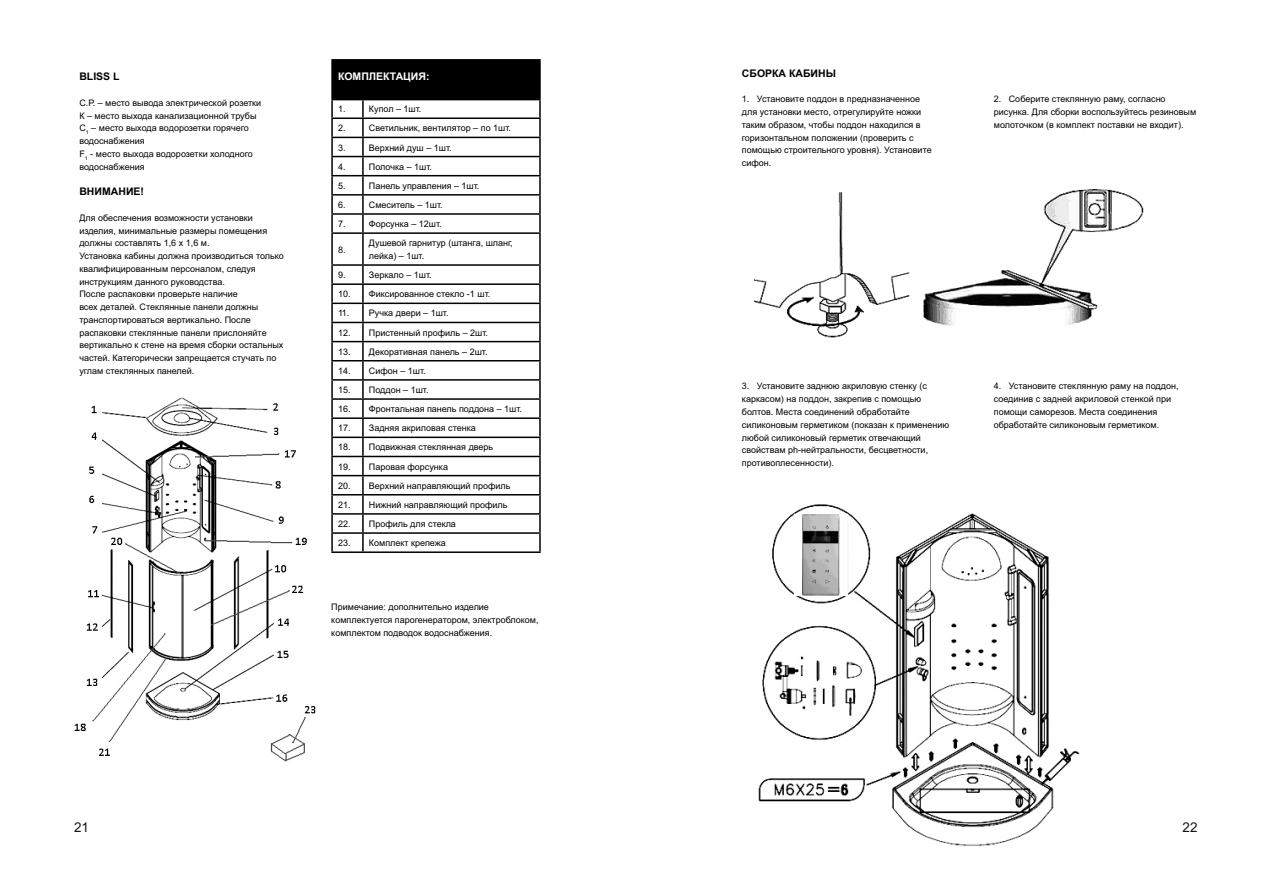
<style>
.page{position:relative;width:1263px;height:893px;background:#fff}
.page>*{position:absolute;margin:0;border:0;box-sizing:border-box;transform-origin:0 0}
.t1{font:13.5px "Arial";color:#151616}
.t2{font:700 10.5px "Arial";color:#000}
.t3{font:700 10.5px "Arial";color:#fff}
.t4{font:9px/12.8px "Arial";color:#000}
</style>
<div class="page">
<img style="left:74px;top:397px;width:242px;height:365px">
<div style="left:332px;top:60px;width:208px;height:40px;background:#000"></div>
<hr style="left:331px;top:59px;width:32px;height:2px;background:#000">
<hr style="left:331px;top:61px;width:2px;height:38px;background:#000">
<hr style="left:363px;top:59px;width:178px;height:2px;background:#000">
<hr style="left:539px;top:61px;width:2px;height:38px;background:#000">
<hr style="left:331px;top:99px;width:32px;height:1px;background:#000">
<hr style="left:363px;top:99px;width:178px;height:1px;background:#000">
<hr style="left:331px;top:117px;width:32px;height:2px;background:#000">
<hr style="left:363px;top:117px;width:178px;height:2px;background:#000">
<hr style="left:331px;top:137px;width:32px;height:1px;background:#000">
<hr style="left:363px;top:137px;width:178px;height:1px;background:#000">
<hr style="left:331px;top:156px;width:32px;height:1px;background:#000">
<hr style="left:363px;top:156px;width:178px;height:1px;background:#000">
<hr style="left:331px;top:175px;width:32px;height:1px;background:#000">
<hr style="left:363px;top:175px;width:178px;height:1px;background:#000">
<hr style="left:331px;top:194px;width:32px;height:1px;background:#000">
<hr style="left:363px;top:194px;width:178px;height:1px;background:#000">
<hr style="left:331px;top:213px;width:32px;height:2px;background:#000">
<svg style="left:331px;top:100px;width:2px;height:132px"></svg>
<hr style="left:363px;top:213px;width:178px;height:2px;background:#000">
<svg style="left:362px;top:100px;width:2px;height:132px"></svg>
<svg style="left:539px;top:100px;width:2px;height:132px"></svg>
<hr style="left:331px;top:232px;width:32px;height:2px;background:#000">
<hr style="left:331px;top:234px;width:2px;height:30px;background:#000">
<hr style="left:363px;top:232px;width:178px;height:2px;background:#000">
<hr style="left:362px;top:234px;width:2px;height:30px;background:#000">
<hr style="left:539px;top:234px;width:2px;height:30px;background:#000">
<hr style="left:331px;top:264px;width:32px;height:2px;background:#000">
<hr style="left:363px;top:264px;width:178px;height:2px;background:#000">
<hr style="left:331px;top:283px;width:32px;height:2px;background:#000">
<hr style="left:363px;top:283px;width:178px;height:2px;background:#000">
<hr style="left:331px;top:302px;width:32px;height:2px;background:#000">
<hr style="left:363px;top:302px;width:178px;height:2px;background:#000">
<hr style="left:331px;top:322px;width:32px;height:1px;background:#000">
<hr style="left:363px;top:322px;width:178px;height:1px;background:#000">
<hr style="left:331px;top:341px;width:32px;height:1px;background:#000">
<hr style="left:363px;top:341px;width:178px;height:1px;background:#000">
<hr style="left:331px;top:360px;width:32px;height:1px;background:#000">
<hr style="left:363px;top:360px;width:178px;height:1px;background:#000">
<hr style="left:331px;top:379px;width:32px;height:1px;background:#000">
<hr style="left:363px;top:379px;width:178px;height:1px;background:#000">
<hr style="left:331px;top:398px;width:32px;height:2px;background:#000">
<hr style="left:363px;top:398px;width:178px;height:2px;background:#000">
<hr style="left:331px;top:417px;width:32px;height:2px;background:#000">
<hr style="left:363px;top:417px;width:178px;height:2px;background:#000">
<hr style="left:331px;top:436px;width:32px;height:2px;background:#000">
<hr style="left:363px;top:436px;width:178px;height:2px;background:#000">
<hr style="left:331px;top:455px;width:32px;height:2px;background:#000">
<hr style="left:363px;top:455px;width:178px;height:2px;background:#000">
<hr style="left:331px;top:475px;width:32px;height:1px;background:#000">
<hr style="left:363px;top:475px;width:178px;height:1px;background:#000">
<hr style="left:331px;top:494px;width:32px;height:1px;background:#000">
<hr style="left:363px;top:494px;width:178px;height:1px;background:#000">
<hr style="left:331px;top:513px;width:32px;height:1px;background:#000">
<hr style="left:363px;top:513px;width:178px;height:1px;background:#000">
<hr style="left:331px;top:532px;width:32px;height:2px;background:#000">
<svg style="left:331px;top:266px;width:2px;height:285px"></svg>
<hr style="left:363px;top:532px;width:178px;height:2px;background:#000">
<svg style="left:362px;top:266px;width:2px;height:285px"></svg>
<svg style="left:539px;top:266px;width:2px;height:285px"></svg>
<hr style="left:331px;top:551px;width:210px;height:2px;background:#000">
<img style="left:753px;top:189px;width:390px;height:149px">
<img style="left:758px;top:504px;width:322px;height:342px">
<svg style="left:793px;top:513px;width:56px;height:83px"></svg>
<img style="left:802px;top:514px;width:38px;height:81px">
<p class="t2" style="left:79px;top:73px;width:42px">BLISS L</p>
<p class="t4" style="left:79px;top:97px;width:183px">C.Р. – место вывода электрической розетки<br>К – место выхода канализационной трубы<br>С<sub>1</sub> – место выхода водорозетки горячего водоснабжения<br>F<sub>1</sub> - место выхода водорозетки холодного водоснабжения</p>
<p class="t2" style="left:79px;top:187px;width:66px">ВНИМАНИЕ!</p>
<p class="t4" style="left:79px;top:212px;width:206px">Для обеспечения возможности установки изделия, минимальные размеры помещения должны составлять 1,6 х 1,6 м.<br>Установка кабины должна производиться только квалифицированным персоналом, следуя инструкциям данного руководства.<br>После распаковки проверьте наличие<br>всех деталей. Стеклянные панели должны транспортироваться вертикально. После распаковки стеклянные панели прислоняйте вертикально к стене на время сборки остальных частей. Категорически запрещается стучать по углам стеклянных панелей.</p>
<p class="t3" style="left:338px;top:73px;width:93px">КОМПЛЕКТАЦИЯ:</p>
<p class="t4" style="left:338px;top:103px;width:9px">1.</p>
<p class="t4" style="left:369px;top:103px;width:54px">Купол – 1шт.</p>
<p class="t4" style="left:338px;top:123px;width:9px">2.</p>
<p class="t4" style="left:369px;top:123px;width:144px">Светильник, вентилятор – по 1шт.</p>
<p class="t4" style="left:338px;top:142px;width:9px">3.</p>
<p class="t4" style="left:369px;top:142px;width:84px">Верхний душ – 1шт.</p>
<p class="t4" style="left:338px;top:161px;width:9px">4.</p>
<p class="t4" style="left:369px;top:161px;width:65px">Полочка – 1шт.</p>
<p class="t4" style="left:338px;top:180px;width:9px">5.</p>
<p class="t4" style="left:369px;top:180px;width:112px">Панель управления – 1шт.</p>
<p class="t4" style="left:338px;top:199px;width:9px">6.</p>
<p class="t4" style="left:369px;top:199px;width:75px">Смеситель – 1шт.</p>
<p class="t4" style="left:338px;top:218px;width:9px">7.</p>
<p class="t4" style="left:369px;top:218px;width:74px">Форсунка – 12шт.</p>
<p class="t4" style="left:338px;top:244px;width:9px">8.</p>
<p class="t4" style="left:369px;top:237px;width:145px">Душевой гарнитур (штанга, шланг, лейка) – 1шт.</p>
<p class="t4" style="left:338px;top:269px;width:9px">9.</p>
<p class="t4" style="left:369px;top:269px;width:64px">Зеркало – 1шт.</p>
<p class="t4" style="left:338px;top:288px;width:154px">10. Фиксированное стекло -1 шт.</p>
<p class="t4" style="left:338px;top:308px;width:112px">11. Ручка двери – 1шт.</p>
<p class="t4" style="left:338px;top:327px;width:151px">12. Пристенный профиль – 2шт.</p>
<p class="t4" style="left:338px;top:346px;width:151px">13. Декоративная панель – 2шт.</p>
<p class="t4" style="left:338px;top:365px;width:89px">14. Сифон – 1шт.</p>
<p class="t4" style="left:338px;top:384px;width:92px">15. Поддон – 1шт.</p>
<p class="t4" style="left:338px;top:403px;width:186px">16. Фронтальная панель поддона – 1шт.</p>
<p class="t4" style="left:338px;top:422px;width:139px">17. Задняя акриловая стенка</p>
<p class="t4" style="left:338px;top:442px;width:157px">18. Подвижная стеклянная дверь</p>
<p class="t4" style="left:338px;top:461px;width:111px">19. Паровая форсунка</p>
<p class="t4" style="left:338px;top:480px;width:174px">20. Верхний направляющий профиль</p>
<p class="t4" style="left:338px;top:499px;width:171px">21. Нижний направляющий профиль</p>
<p class="t4" style="left:338px;top:518px;width:119px">22. Профиль для стекла</p>
<p class="t4" style="left:338px;top:537px;width:109px">23. Комплект крепежа</p>
<p class="t4" style="left:331px;top:601px;width:209px">Примечание: дополнительно изделие комплектуется парогенератором, электроблоком, комплектом подводок водоснабжения.</p>
<p class="t2" style="left:742px;top:69px;width:96px">СБОРКА КАБИНЫ</p>
<p class="t4" style="left:742px;top:94px;width:191px">1. Установите поддон в предназначенное для установки место, отрегулируйте ножки таким образом, чтобы поддон находился в горизонтальном положении (проверить с помощью строительного уровня). Установите сифон.</p>
<p class="t4" style="left:994px;top:94px;width:204px">2. Соберите стеклянную раму, согласно рисунка. Для сборки воспользуйтесь резиновым молоточком (в комплект поставки не входит).</p>
<p class="t4" style="left:742px;top:381px;width:209px">3. Установите заднюю акриловую стенку (с каркасом) на поддон, закрепив с помощью болтов. Места соединений обработайте силиконовым герметиком (показан к применению любой силиконовый герметик отвечающий свойствам ph-нейтральности, бесцветности, противоплесенности).</p>
<p class="t4" style="left:994px;top:381px;width:186px">4. Установите стеклянную раму на поддон, соединив с задней акриловой стенкой при помощи саморезов. Места соединения обработайте силиконовым герметиком.</p>
<h1 class="t1" style="left:74px;top:822px;width:17px">21</h1>
<h1 class="t1" style="left:1183px;top:822px;width:17px">22</h1>
</div>
